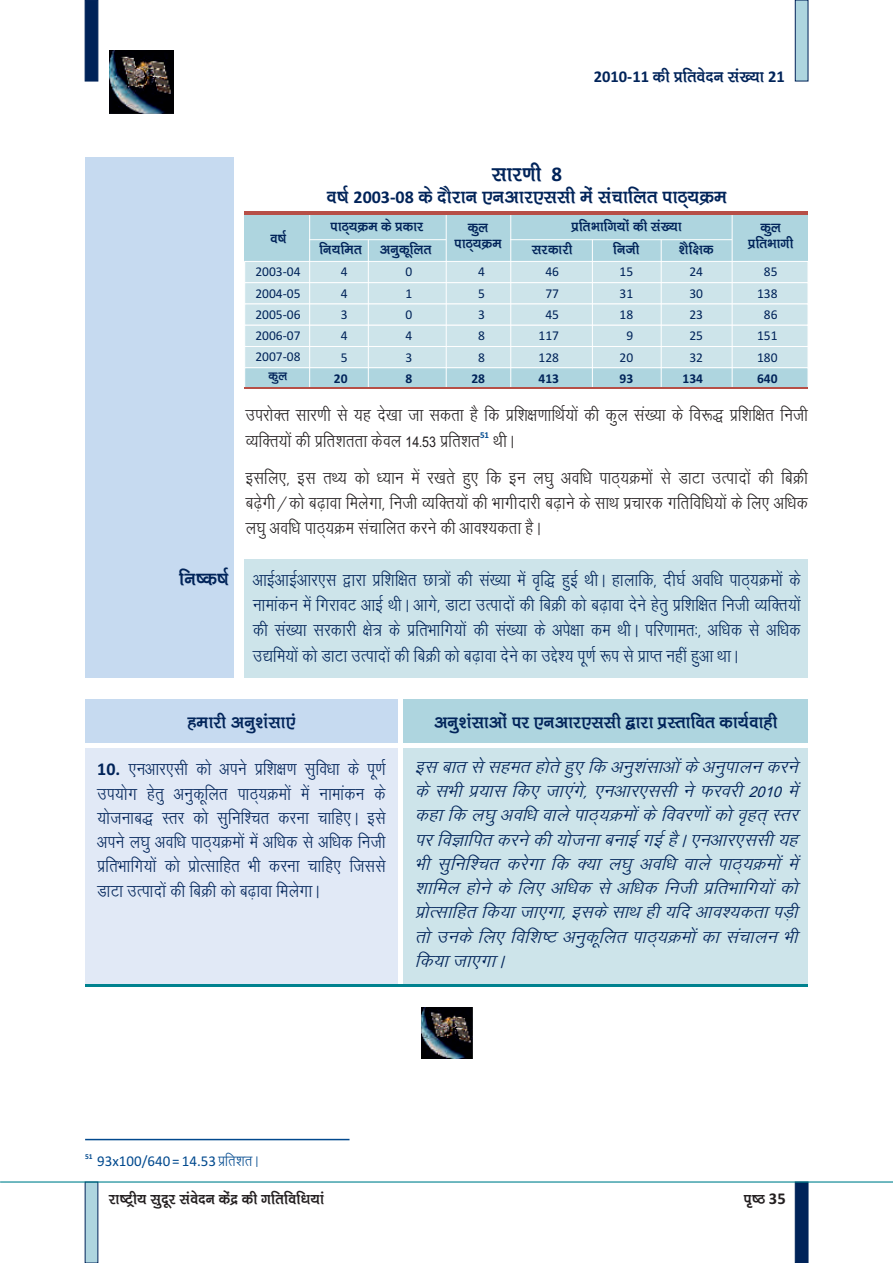
<style>
.page{position:relative;width:893px;height:1263px;background:#fff}
.page>*{position:absolute;margin:0;border:0;box-sizing:border-box;transform-origin:0 0}
.t1{font:25.5px "Kruti Dev 710";color:#002359}
.t2{font:22.5px "Kruti Dev 710";color:#002359}
.t3{font:100 21px/24.3px "Kruti Dev 010";color:#002359;text-align:justify}
.t4{font:italic 21px/24.3px "Kruti Dev 010";color:#002359;text-align:justify}
.t5{font:100 21px/25.3px "Kruti Dev 010";color:#231f20}
.t6{font:21px "Kruti Dev 710";color:#002359}
.t7{font:19.5px "Kruti Dev 710";color:#002359}
.t8{font:18px "Kruti Dev 710";color:#231f20}
.t9{font:16.5px/15.8px "Kruti Dev 710";color:#002359;text-align:center}
.t10{font:15px "Calibri";color:#01498e}
.t11{font:15px "Kruti Dev 710";color:#002359}
.t12{font:13.5px/21.3px "Calibri";color:#002359;text-align:justify}
.t13{font:700 13.5px "Calibri";color:#002359}
.t14{font:700 9px "Calibri";color:#01498e}
.t15{font:700 7.5px "Calibri";color:#01498e}
.s1{font-family:"Calibri";font-weight:700;font-size:16.5px}
.s2{font-family:"Calibri";font-weight:700;font-size:21px}
.s3{font-family:"Calibri";font-weight:700;font-size:18px}
.s4{font-family:"Kruti Dev 710";font-weight:400;font-size:22.5px}
.s5{font-family:"Kruti Dev 010";font-weight:100;font-size:18px}
</style>
<div class="page">
<img style="left:421px;top:1007px;width:51px;height:51px">
<div style="left:403px;top:748px;width:405px;height:238px;background:#cde4ea"></div>
<div style="left:85px;top:748px;width:313px;height:238px;background:#e1e9f6"></div>
<hr style="left:85px;top:984px;width:723px;height:3px;background:#00828f">
<hr style="left:85px;top:1139px;width:264px;height:1px;background:#01498e">
<svg style="left:794px;top:1182px;width:15px;height:81px"></svg>
<svg style="left:84px;top:1182px;width:15px;height:81px"></svg>
<hr style="left:0;top:1181px;width:893px;height:1px;background:#00828f">
<svg style="left:84px;top:0;width:15px;height:82px"></svg>
<svg style="left:794px;top:0;width:15px;height:82px"></svg>
<img style="left:109px;top:50px;width:64px;height:64px">
<div style="left:85px;top:157px;width:149px;height:520px;background:#c6daf0"></div>
<div style="left:244px;top:559px;width:564px;height:119px;background:#cde4ea"></div>
<div style="left:245px;top:211px;width:563px;height:50px;background:#aed5df"></div>
<svg style="left:244px;top:261px;width:564px;height:128px;background:#cbe2e8"></svg>
<hr style="left:309px;top:239px;width:137px;height:1px;background:#fff">
<hr style="left:510px;top:239px;width:222px;height:1px;background:#fff">
<hr style="left:309px;top:210px;width:1px;height:179px;background:#fff">
<hr style="left:368px;top:239px;width:1px;height:150px;background:#fff">
<hr style="left:592px;top:239px;width:1px;height:150px;background:#fff">
<hr style="left:661px;top:239px;width:1px;height:150px;background:#fff">
<hr style="left:446px;top:210px;width:1px;height:179px;background:#fff">
<hr style="left:510px;top:210px;width:1px;height:179px;background:#fff">
<hr style="left:732px;top:210px;width:1px;height:179px;background:#fff">
<hr style="left:245px;top:211px;width:563px;height:3px;background:#b74f47">
<hr style="left:245px;top:388px;width:563px;height:1px;background:#b74f47">
<div style="left:403px;top:699px;width:405px;height:44px;background:#aed5df"></div>
<div style="left:85px;top:699px;width:313px;height:44px;background:#c6daf0"></div>
<p class="t7" style="left:594px;top:66px;width:193px"><span class="s1">2010-11</span> dh Áfrosnu la[;k <span class="s1">21</span></p>
<p class="t9" style="left:271px;top:230px;width:18px">o"kZ</p>
<p class="t12" style="left:255px;top:262px;width:47px">2003-04<br>2004-05<br>2005-06<br>2006-07<br>2007-08</p>
<p class="t11" style="left:269px;top:368px;width:20px">dqy</p>
<p class="t1" style="left:492px;top:161px;width:72px">lkj.kh <span class="s2">8</span></p>
<p class="t2" style="left:327px;top:185px;width:402px">o"kZ <span class="s3">2003-08</span> ds nkSjku ,uvkj,llh esa lapkfyr ikB~;Øe</p>
<p class="t9" style="left:331px;top:218px;width:95px">ikB~;Øe ds Ádkj</p>
<p class="t9" style="left:571px;top:218px;width:112px">izfrHkkfx;ksa dh la[;k</p>
<p class="t9" style="left:748px;top:219px;width:47px">dqy izfrHkkxh</p>
<p class="t9" style="left:455px;top:219px;width:49px">dqy ikB~;Øe</p>
<p class="t9" style="left:532px;top:241px;width:42px">ljdkjh</p>
<p class="t9" style="left:613px;top:241px;width:28px">futh</p>
<p class="t9" style="left:679px;top:241px;width:37px">'kSf{kd</p>
<p class="t9" style="left:319px;top:241px;width:114px">fu;fer vuqdwfyr</p>
<p class="t12" style="left:341px;top:262px;width:8px">4<br>4<br>3<br>4<br>5</p>
<p class="t13" style="left:334px;top:373px;width:15px">20</p>
<p class="t12" style="left:406px;top:262px;width:8px">0<br>1<br>0<br>4<br>3</p>
<p class="t13" style="left:406px;top:373px;width:8px">8</p>
<p class="t12" style="left:478px;top:262px;width:8px">4<br>5<br>3<br>8<br>8</p>
<p class="t13" style="left:471px;top:373px;width:15px">28</p>
<p class="t12" style="left:539px;top:262px;width:22px;text-align:center">46<br>77<br>45<br>117<br>128</p>
<p class="t13" style="left:539px;top:373px;width:22px">413</p>
<p class="t12" style="left:619px;top:262px;width:15px;text-align:center">15<br>31<br>18<br>9<br>20</p>
<p class="t13" style="left:619px;top:373px;width:15px">93</p>
<p class="t12" style="left:689px;top:262px;width:15px">24<br>30<br>23<br>25<br>32</p>
<p class="t13" style="left:683px;top:373px;width:22px">134</p>
<p class="t12" style="left:757px;top:262px;width:22px;text-align:center">85<br>138<br>86<br>151<br>180</p>
<p class="t13" style="left:757px;top:373px;width:22px">640</p>
<p class="t5" style="left:245px;top:402px;width:564px;line-height:26.2px">mijksDr lkj.kh ls ;g ns[kk tk ldrk gS fd izf'k{k.kkfFkZ;ksa dh dqy la[;k ds fo:) izf'kf{kr futh<br>O;fDr;ksa dh izfr'krrk dsoy 14-53 izfr'kr FkhA</p>
<p class="t5" style="left:245px;top:465px;width:564px;text-align:justify">blfy,] bl rF; dks /;ku esa j[krs gq, fd bu y?kq vof/k ikB~;Øeksa ls MkVk mRiknksa dh fcØh c&lt;+sxh@dks c&lt;+kok feysxk] futh O;fDr;ksa dh Hkkxhnkjh c&lt;+kus ds lkFk izpkjd xfrfof/k;ksa ds fy, vf/kd y?kq vof/k ikB~;Øe lapkfyr djus dh vko';drk gSA</p>
<p class="t14" style="left:480px;top:431px;width:11px">51</p>
<p class="t3" style="left:253px;top:567px;width:549px;line-height:25.3px;text-indent:-74px"><span class="s4">fu"d"kZ</span> vkbZvkbZvkj,l }kjk izf'kf{kr Nk=ksa dh la[;k esa o`f) gqbZ FkhA gkykfd] nh?kZ vof/k ikB~;Øeksa ds ukekadu esa fxjkoV vkbZ FkhA vkxs] MkVk mRiknksa dh fcØh dks c&lt;+kok nsus gsrq izf'kf{kr futh O;fDr;ksa dh la[;k ljdkjh {ks= ds izfrHkkfx;ksa dh la[;k ds vis{kk de FkhA ifj.kker%] vf/kd ls vf/kd m|fe;ksa dks MkVk mRiknksa dh fcØh dks c&lt;+kok nsus dk mís'; iw.kZ :i ls izkIr ugha gqvk FkkA</p>
<p class="t6" style="left:187px;top:711px;width:110px">gekjh vuq'kalk,a</p>
<p class="t6" style="left:434px;top:711px;width:345px">vuq'kalkvksa ij ,uvkj,llh }kjk izLrkfor dk;Zokgh</p>
<p class="t3" style="left:97px;top:757px;width:290px"><span class="s3">10.</span> ,uvkj,lh dks vius izf'k{k.k lqfo/kk ds iw.kZ mi;ksx gsrq vuqdwfyr ikB~;Øeksa esa ukekadu ds ;kstukc) Lrj dks lqfuf'pr djuk pkfg,A bls vius y?kq vof/k ikB~;Øeksa esa vf/kd ls vf/kd futh izfrHkkfx;ksa dks izksRlkfgr Hkh djuk pkfg, ftlls MkVk mRiknksa dh fcØh dks c&lt;+kok feysxkA</p>
<p class="t4" style="left:414px;top:754px;width:384px">bl ckr ls lger gksrs gq, fd vuq'kalkvksa ds vuqikyu djus ds lHkh iz;kl fd, tk,axs] ,uvkj,llh us Qjojh 2010 esa dgk fd y?kq vof/k okys ikB~;Øeksa ds fooj.kksa dks o`gr~ Lrj ij foKkfir djus dh ;kstuk cukbZ xbZ gSA ,uvkj,llh ;g Hkh lqfuf'pr djsxk fd D;k y?kq vof/k okys ikB~;Øeksa esa 'kkfey gksus ds fy, vf/kd ls vf/kd futh izfrHkkfx;ksa dks izksRlkfgr fd;k tk,xk] blds lkFk gh ;fn vko';drk iM+h rks muds fy, fof'k"V vuqdwfyr ikB~;Øeksa dk lapkyu Hkh fd;k tk,xkA</p>
<p class="t15" style="left:85px;top:1153px;width:9px">51</p>
<p class="t10" style="left:97px;top:1155px;width:163px">93x100/640 = 14.53 <span class="s5">izfr'krA</span></p>
<p class="t8" style="left:109px;top:1190px;width:217px">jk”Vªh; lqnwj laosnu dsanz dh xfrfof/k;ka</p>
<p class="t8" style="left:744px;top:1190px;width:43px">i`"B <span class="s1">35</span></p>
</div>
